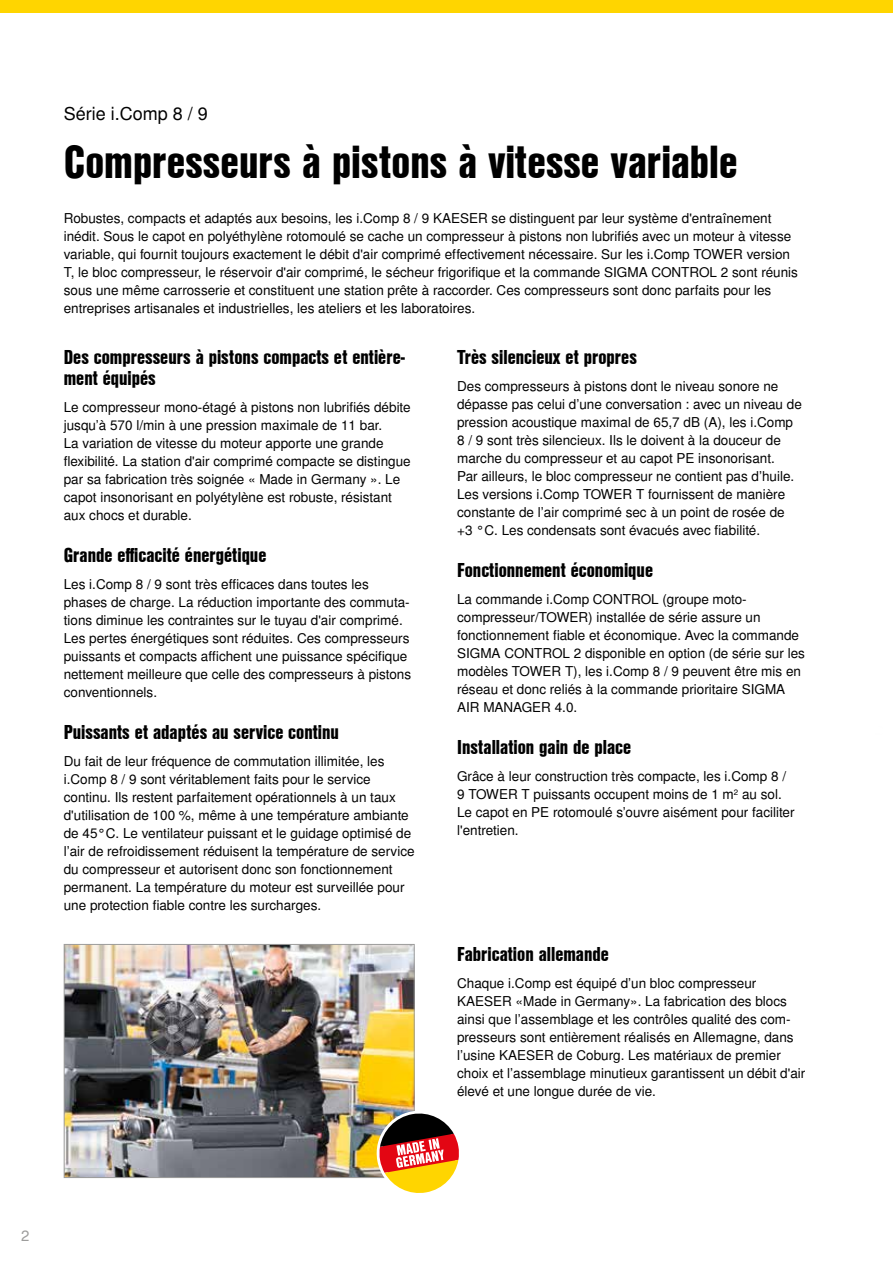
<style>
.page{position:relative;width:893px;height:1263px;background:#fff}
.page>*{position:absolute;margin:0;border:0;box-sizing:border-box;transform-origin:0 0}
.t1{font:45px "Nimbus San L Bla Con";color:#000}
.t2{font:19.5px/21px "Nimbus San L Bla Con";color:#000}
.t3{font:18px "Nimbus San L";color:#000}
.t4{font:15px "Nimbus San L";color:#9d9d9c}
.t5{font:13.5px/18px "Nimbus San L";color:#000}
</style>
<div class="page">
<img style="left:66px;top:946px;width:347px;height:230px">
<div style="left:64px;top:944px;width:351px;height:234px;border:1px solid #9d9d9c"></div>
<svg style="left:376px;top:1110px;width:83px;height:83px"></svg>
<div style="left:0;top:0;width:893px;height:13px;background:#ffd500"></div>
<h3 class="t3" style="left:64px;top:103px;width:146px">Série i.Comp 8 / 9</h3>
<h1 class="t1" style="left:64px;top:128px;width:675px">Compresseurs à pistons à vitesse variable</h1>
<p class="t5" style="left:64px;top:210px;width:736px">Robustes, compacts et adaptés aux besoins, les i.Comp 8 / 9 KAESER se distinguent par leur système d'entraînement inédit. Sous le capot en polyéthylène rotomoulé se cache un compresseur à pistons non lubrifiés avec un moteur à vitesse variable, qui fournit toujours exactement le débit d'air comprimé effectivement nécessaire. Sur les i.Comp TOWER version T, le bloc compresseur, le réservoir d'air comprimé, le sécheur frigorifique et la commande SIGMA CONTROL 2 sont réunis sous une même carrosserie et constituent une station prête à raccorder. Ces compresseurs sont donc parfaits pour les entreprises artisanales et industrielles, les ateliers et les laboratoires.</p>
<h2 class="t2" style="left:64px;top:346px;width:343px">Des compresseurs à pistons compacts et entière&shy;ment équipés</h2>
<p class="t5" style="left:64px;top:399px;width:348px">Le compresseur mono-étagé à pistons non lubrifiés débite jusqu’à 570 l/min à une pression maximale de 11 bar.<br>La variation de vitesse du moteur apporte une grande flexibilité. La station d'air comprimé compacte se distingue par sa fabrication très soignée « Made in Germany ». Le capot insonorisant en polyétylène est robuste, résistant aux chocs et durable.</p>
<h2 class="t2" style="left:64px;top:544px;width:204px">Grande efficacité énergétique</h2>
<p class="t5" style="left:64px;top:576px;width:349px">Les i.Comp 8 / 9 sont très efficaces dans toutes les phases de charge. La réduction importante des commuta&shy;tions diminue les contraintes sur le tuyau d'air comprimé.<br>Les pertes énergétiques sont réduites. Ces compresseurs puissants et compacts affichent une puissance spécifique nettement meilleure que celle des compresseurs à pistons conventionnels.</p>
<h2 class="t2" style="left:64px;top:721px;width:277px">Puissants et adaptés au service continu</h2>
<p class="t5" style="left:64px;top:753px;width:352px">Du fait de leur fréquence de commutation illimitée, les i.Comp 8 / 9 sont véritablement faits pour le service continu. Ils restent parfaitement opérationnels à un taux d'utilisation de 100 %, même à une température ambiante de 45°C. Le ventilateur puissant et le guidage optimisé de l’air de refroidissement réduisent la température de service du compresseur et autorisent donc son fonctionnement permanent. La température du moteur est surveillée pour une protection fiable contre les surcharges.</p>
<h2 class="t2" style="left:457px;top:346px;width:181px">Très silencieux et propres</h2>
<p class="t5" style="left:457px;top:378px;width:346px">Des compresseurs à pistons dont le niveau sonore ne dépasse pas celui d’une conversation : avec un niveau de pression acoustique maximal de 65,7 dB (A), les i.Comp 8 / 9 sont très silencieux. Ils le doivent à la douceur de marche du compresseur et au capot PE insonorisant.<br>Par ailleurs, le bloc compresseur ne contient pas d’huile.<br>Les versions i.Comp TOWER T fournissent de manière constante de l’air comprimé sec à un point de rosée de +3 °C. Les condensats sont évacués avec fiabilité.</p>
<h2 class="t2" style="left:457px;top:559px;width:197px">Fonctionnement économique</h2>
<p class="t5" style="left:457px;top:591px;width:349px">La commande i.Comp CONTROL (groupe moto&shy;compresseur/TOWER) installée de série assure un fonctionnement fiable et économique. Avec la commande SIGMA CONTROL 2 disponible en option (de série sur les modèles TOWER T), les i.Comp 8 / 9 peuvent être mis en réseau et donc reliés à la commande prioritaire SIGMA AIR MANAGER 4.0.</p>
<h2 class="t2" style="left:457px;top:736px;width:176px">Installation gain de place</h2>
<p class="t5" style="left:457px;top:768px;width:339px">Grâce à leur construction très compacte, les i.Comp 8 / 9 TOWER T puissants occupent moins de 1 m<sup>2</sup> au sol.<br>Le capot en PE rotomoulé s’ouvre aisément pour faciliter l'entretien.</p>
<h2 class="t2" style="left:457px;top:943px;width:153px">Fabrication allemande</h2>
<p class="t5" style="left:457px;top:975px;width:350px">Chaque i.Comp est équipé d’un bloc compresseur KAESER «Made in Germany». La fabrication des blocs ainsi que l’assemblage et les contrôles qualité des com&shy;presseurs sont entièrement réalisés en Allemagne, dans l’usine KAESER de Coburg. Les matériaux de premier choix et l’assemblage minutieux garantissent un débit d'air élevé et une longue durée de vie.</p>
<p class="t4" style="left:21px;top:1226px;width:10px">2</p>
</div>
